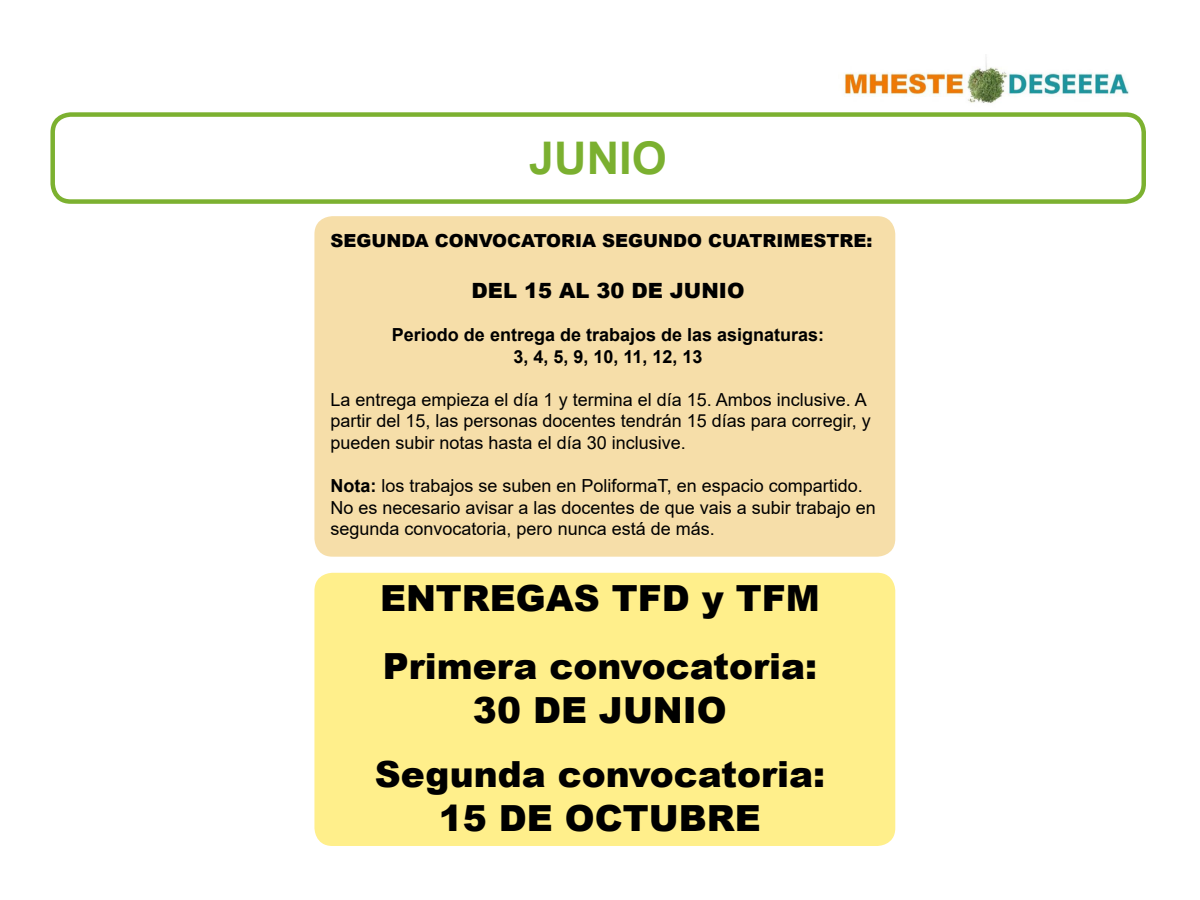
<style>
.page{position:relative;width:1200px;height:900px;background:#fff}
.page>*{position:absolute;margin:0;border:0;box-sizing:border-box;transform-origin:0 0}
.t1{font:700 45px "Arial";color:#7bb030}
.t2{font:900 36px/68.7px "Arial";color:#000}
.t3{font:900 21px "Arial";color:#000}
.t4{font:18px/21.6px "Arial";color:#000}
.t5{font:700 18px/21.6px "Arial";color:#000;text-align:center}
.t6{font:900 18px "Arial";color:#000}
.s1{font-weight:700}
</style>
<div class="page">
<img style="left:844px;top:57px;width:285px;height:46px">
<div style="left:314px;top:216px;width:581px;height:341px;background:#f6dea9;border-radius:18px"></div>
<div style="left:314px;top:573px;width:581px;height:273px;background:#ffef8b;border-radius:18px"></div>
<div style="left:50px;top:112px;width:1096px;height:92px;border:4px solid #7cb130;border-radius:18px"></div>
<h1 class="t1" style="left:529px;top:127px;width:139px">JUNIO</h1>
<p class="t6" style="left:331px;top:228px;width:543px">SEGUNDA CONVOCATORIA SEGUNDO CUATRIMESTRE:</p>
<p class="t3" style="left:472px;top:275px;width:274px">DEL 15 AL 30 DE JUNIO</p>
<p class="t5" style="left:392px;top:324px;width:434px">Periodo de entrega de trabajos de las asignaturas:<br>3, 4, 5, 9, 10, 11, 12, 13</p>
<p class="t4" style="left:331px;top:389px;width:542px">La entrega empieza el día 1 y termina el día 15. Ambos inclusive. A partir del 15, las personas docentes tendrán 15 días para corregir, y pueden subir notas hasta el día 30 inclusive.</p>
<p class="t4" style="left:331px;top:475px;width:547px"><span class="s1">Nota:</span> los trabajos se suben en PoliformaT, en espacio compartido.<br>No es necesario avisar a las docentes de que vais a subir trabajo en segunda convocatoria, pero nunca está de más.</p>
<h2 class="t2" style="left:380px;top:562px;width:441px">ENTREGAS TFD y TFM<br>Primera convocatoria:</h2>
<h2 class="t2" style="left:375px;top:676px;width:452px;line-height:64.8px;text-align:center">30 DE JUNIO<br>Segunda convocatoria:</h2>
<h2 class="t2" style="left:439px;top:782px;width:323px">15 DE OCTUBRE</h2>
</div>
